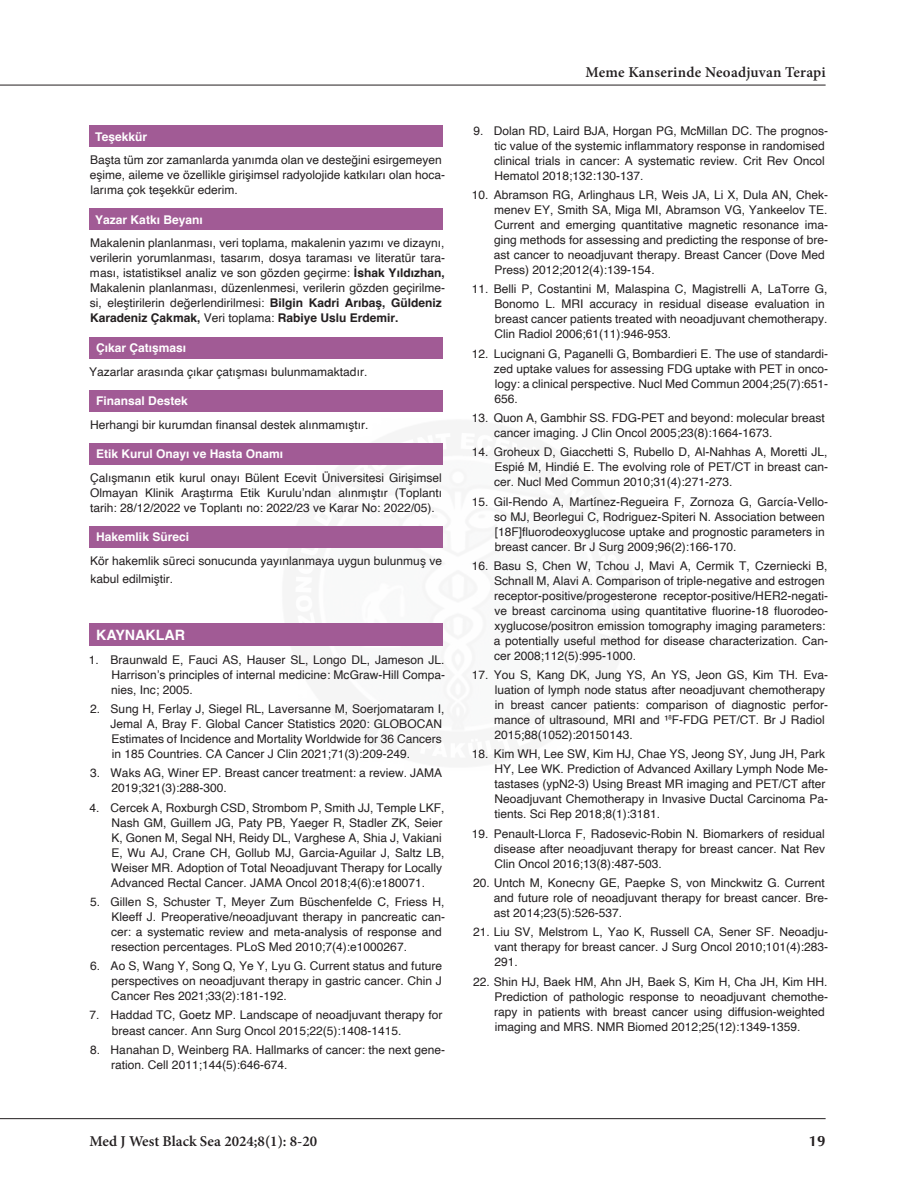
<style>
.page{position:relative;width:915px;height:1191px;background:#fff}
.page>*{position:absolute;margin:0;border:0;box-sizing:border-box;transform-origin:0 0}
.t1{font:600 15px "Minion Pro";letter-spacing:.005em;color:#231f20}
.t2{font:700 15px "Optima";color:#231f20}
.t3{font:700 14.25px "Helvetica";color:#fff}
.EndNote_Bibliography{font:12px/15px "Helvetica";color:#231f20}
.t4{font:700 12px "Helvetica";color:#fff}
.No_Spacing{font:12px/18px "Helvetica";color:#231f20}
.s1{font-weight:700}
</style>
<div class="page">
<hr style="left:0;top:85px;width:825px;height:1px;background:#231f20">
<hr style="left:0;top:1118px;width:825px;height:1px;background:#231f20">
<div style="left:89px;top:126px;width:353px;height:21px;background:#a15b95"></div>
<div style="left:89px;top:209px;width:353px;height:21px;background:#a15b95"></div>
<div style="left:89px;top:337px;width:353px;height:21px;background:#a15b95"></div>
<div style="left:89px;top:390px;width:353px;height:21px;background:#a15b95"></div>
<div style="left:89px;top:443px;width:353px;height:21px;background:#a15b95"></div>
<div style="left:89px;top:526px;width:353px;height:21px;background:#a15b95"></div>
<div style="left:89px;top:623px;width:353px;height:23px;background:#a15b95"></div>
<p class="t4" style="left:95px;top:129px;width:53px">Teşekkür</p>
<p class="EndNote_Bibliography" style="left:90px;top:153px;width:357px">Başta tüm zor zamanlarda yanımda olan ve desteğini esirgemeyen eşime, aileme ve özellikle girişimsel radyolojide katkıları olan hoca&shy;larıma çok teşekkür ederim.</p>
<p class="t4" style="left:95px;top:212px;width:109px">Yazar Katkı Beyanı</p>
<p class="EndNote_Bibliography" style="left:90px;top:236px;width:356px">Makalenin planlanması, veri toplama, makalenin yazımı ve dizaynı, verilerin yorumlanması, tasarım, dosya taraması ve literatür tara&shy;ması, istatistiksel analiz ve son gözden geçirme: <span class="s1">İshak Yıldızhan, </span>Makalenin planlanması, düzenlenmesi, verilerin gözden geçirilme&shy;si, eleştirilerin değerlendirilmesi: <span class="s1">Bilgin Kadri Arıbaş, Güldeniz Karadeniz Çakmak,</span> Veri toplama: <span class="s1">Rabiye Uslu Erdemir.</span></p>
<p class="t4" style="left:96px;top:340px;width:92px">Çıkar Çatışması</p>
<p class="EndNote_Bibliography" style="left:89px;top:364px;width:280px">Yazarlar arasında çıkar çatışması bulunmamaktadır.</p>
<p class="t4" style="left:96px;top:393px;width:93px">Finansal Destek</p>
<p class="EndNote_Bibliography" style="left:90px;top:417px;width:280px">Herhangi bir kurumdan finansal destek alınmamıştır.</p>
<p class="t4" style="left:96px;top:446px;width:188px">Etik Kurul Onayı ve Hasta Onamı</p>
<p class="EndNote_Bibliography" style="left:90px;top:470px;width:353px;text-align:justify">Çalışmanın etik kurul onayı Bülent Ecevit Üniversitesi Girişimsel Olmayan Klinik Araştırma Etik Kurulu’ndan alınmıştır (Toplantı tarih: 28/12/2022 ve Toplantı no: 2022/23 ve Karar No: 2022/05).</p>
<p class="t4" style="left:96px;top:529px;width:94px">Hakemlik Süreci</p>
<p class="No_Spacing" style="left:90px;top:552px;width:353px">Kör hakemlik süreci sonucunda yayınlanmaya uygun bulunmuş ve kabul edilmiştir.</p>
<p class="t3" style="left:96px;top:626px;width:90px">KAYNAKLAR</p>
<p class="EndNote_Bibliography" style="left:111px;top:652px;width:335px;text-align:justify;text-indent:-22px">1. Braunwald E, Fauci AS, Hauser SL, Longo DL, Jameson JL.<br>Harrison’s principles of internal medicine: McGraw-Hill Compa&shy;nies, Inc; 2005.</p>
<p class="EndNote_Bibliography" style="left:110px;top:702px;width:335px;text-indent:-20px">2. Sung H, Ferlay J, Siegel RL, Laversanne M, Soerjomataram I, Jemal A, Bray F. Global Cancer Statistics 2020: GLOBOCAN Estimates of Incidence and Mortality Worldwide for 36 Cancers in 185 Countries. CA Cancer J Clin 2021;71(3):209-249.</p>
<p class="EndNote_Bibliography" style="left:111px;top:766px;width:332px;text-indent:-21px">3. Waks AG, Winer EP. Breast cancer treatment: a review. JAMA<br>2019;321(3):288-300.</p>
<p class="EndNote_Bibliography" style="left:111px;top:800px;width:335px;text-indent:-21px">4. Cercek A, Roxburgh CSD, Strombom P, Smith JJ, Temple LKF, Nash GM, Guillem JG, Paty PB, Yaeger R, Stadler ZK, Seier K, Gonen M, Segal NH, Reidy DL, Varghese A, Shia J, Vakiani E, Wu AJ, Crane CH, Gollub MJ, Garcia-Aguilar J, Saltz LB, Weiser MR. Adoption of Total Neoadjuvant Therapy for Locally Advanced Rectal Cancer. JAMA Oncol 2018;4(6):e180071.</p>
<p class="EndNote_Bibliography" style="left:111px;top:894px;width:335px;text-indent:-21px">5. Gillen S, Schuster T, Meyer Zum Büschenfelde C, Friess H, Kleeff J. Preoperative/neoadjuvant therapy in pancreatic can&shy;cer: a systematic review and meta-analysis of response and resection percentages. PLoS Med 2010;7(4):e1000267.</p>
<p class="EndNote_Bibliography" style="left:111px;top:959px;width:332px;text-align:justify;text-indent:-21px">6. Ao S, Wang Y, Song Q, Ye Y, Lyu G. Current status and future perspectives on neoadjuvant therapy in gastric cancer. Chin J Cancer Res 2021;33(2):181-192.</p>
<p class="EndNote_Bibliography" style="left:112px;top:1008px;width:332px;text-indent:-22px">7. Haddad TC, Goetz MP. Landscape of neoadjuvant therapy for breast cancer. Ann Surg Oncol 2015;22(5):1408-1415.</p>
<p class="EndNote_Bibliography" style="left:111px;top:1042px;width:335px;text-indent:-21px">8. Hanahan D, Weinberg RA. Hallmarks of cancer: the next gene&shy;ration. Cell 2011;144(5):646-674.</p>
<p class="t1" style="left:89px;top:1130px;width:229px">Med J West Black Sea 2024;8(1): 8-20</p>
<p class="t1" style="left:585px;top:61px;width:241px">Meme Kanserinde Neoadjuvan Terapi</p>
<p class="EndNote_Bibliography" style="left:494px;top:124px;width:335px;text-indent:-21px">9. Dolan RD, Laird BJA, Horgan PG, McMillan DC. The prognos&shy;tic value of the systemic inflammatory response in randomised clinical trials in cancer: A systematic review. Crit Rev Oncol Hematol 2018;132:130-137.</p>
<p class="EndNote_Bibliography" style="left:494px;top:188px;width:335px;text-indent:-22px">10. Abramson RG, Arlinghaus LR, Weis JA, Li X, Dula AN, Chek&shy;menev EY, Smith SA, Miga MI, Abramson VG, Yankeelov TE.<br>Current and emerging quantitative magnetic resonance ima&shy;ging methods for assessing and predicting the response of bre&shy;ast cancer to neoadjuvant therapy. Breast Cancer (Dove Med Press) 2012;2012(4):139-154.</p>
<p class="EndNote_Bibliography" style="left:494px;top:282px;width:334px;text-indent:-23px">11. Belli P, Costantini M, Malaspina C, Magistrelli A, LaTorre G, Bonomo L. MRI accuracy in residual disease evaluation in breast cancer patients treated with neoadjuvant chemotherapy.<br>Clin Radiol 2006;61(11):946-953.</p>
<p class="EndNote_Bibliography" style="left:493px;top:346px;width:335px;text-align:justify;text-indent:-22px">12. Lucignani G, Paganelli G, Bombardieri E. The use of standardi&shy;zed uptake values for assessing FDG uptake with PET in onco&shy;logy: a clinical perspective. Nucl Med Commun 2004;25(7):651- 656.</p>
<p class="EndNote_Bibliography" style="left:494px;top:411px;width:332px;text-indent:-22px">13. Quon A, Gambhir SS. FDG-PET and beyond: molecular breast cancer imaging. J Clin Oncol 2005;23(8):1664-1673.</p>
<p class="EndNote_Bibliography" style="left:494px;top:445px;width:335px;text-align:justify;text-indent:-22px">14. Groheux D, Giacchetti S, Rubello D, Al-Nahhas A, Moretti JL, Espié M, Hindié E. The evolving role of PET/CT in breast can&shy;cer. Nucl Med Commun 2010;31(4):271-273.</p>
<p class="EndNote_Bibliography" style="left:494px;top:494px;width:335px;text-indent:-22px">15. Gil-Rendo A, Martínez-Regueira F, Zornoza G, García-Vello&shy;so MJ, Beorlegui C, Rodriguez-Spiteri N. Association between [18F]fluorodeoxyglucose uptake and prognostic parameters in breast cancer. Br J Surg 2009;96(2):166-170.</p>
<p class="EndNote_Bibliography" style="left:494px;top:558px;width:335px;text-indent:-22px">16. Basu S, Chen W, Tchou J, Mavi A, Cermik T, Czerniecki B, Schnall M, Alavi A. Comparison of triple-negative and estrogen receptor-positive/progesterone receptor-positive/HER2-negati&shy;ve breast carcinoma using quantitative fluorine-18 fluorodeo&shy;xyglucose/positron emission tomography imaging parameters: a potentially useful method for disease characterization. Can&shy;cer 2008;112(5):995-1000.</p>
<p class="EndNote_Bibliography" style="left:494px;top:668px;width:335px;text-indent:-22px">17. You S, Kang DK, Jung YS, An YS, Jeon GS, Kim TH. Eva&shy;luation of lymph node status after neoadjuvant chemotherapy in breast cancer patients: comparison of diagnostic perfor&shy;mance of ultrasound, MRI and ¹⁸F-FDG PET/CT. Br J Radiol 2015;88(1052):20150143.</p>
<p class="EndNote_Bibliography" style="left:494px;top:747px;width:335px;text-indent:-23px">18. Kim WH, Lee SW, Kim HJ, Chae YS, Jeong SY, Jung JH, Park HY, Lee WK. Prediction of Advanced Axillary Lymph Node Me&shy;tastases (ypN2-3) Using Breast MR imaging and PET/CT after Neoadjuvant Chemotherapy in Invasive Ductal Carcinoma Pa&shy;tients. Sci Rep 2018;8(1):3181.</p>
<p class="EndNote_Bibliography" style="left:494px;top:826px;width:332px;text-align:justify;text-indent:-22px">19. Penault-Llorca F, Radosevic-Robin N. Biomarkers of residual disease after neoadjuvant therapy for breast cancer. Nat Rev Clin Oncol 2016;13(8):487-503.</p>
<p class="EndNote_Bibliography" style="left:494px;top:875px;width:335px;text-indent:-21px">20. Untch M, Konecny GE, Paepke S, von Minckwitz G. Current and future role of neoadjuvant therapy for breast cancer. Bre&shy;ast 2014;23(5):526-537.</p>
<p class="EndNote_Bibliography" style="left:494px;top:925px;width:335px;text-align:justify;text-indent:-21px">21. Liu SV, Melstrom L, Yao K, Russell CA, Sener SF. Neoadju&shy;vant therapy for breast cancer. J Surg Oncol 2010;101(4):283- 291.</p>
<p class="EndNote_Bibliography" style="left:494px;top:974px;width:335px;text-indent:-21px">22. Shin HJ, Baek HM, Ahn JH, Baek S, Kim H, Cha JH, Kim HH.<br>Prediction of pathologic response to neoadjuvant chemothe&shy;rapy in patients with breast cancer using diffusion-weighted imaging and MRS. NMR Biomed 2012;25(12):1349-1359.</p>
<p class="t2" style="left:808px;top:1132px;width:18px">19</p>
</div>
